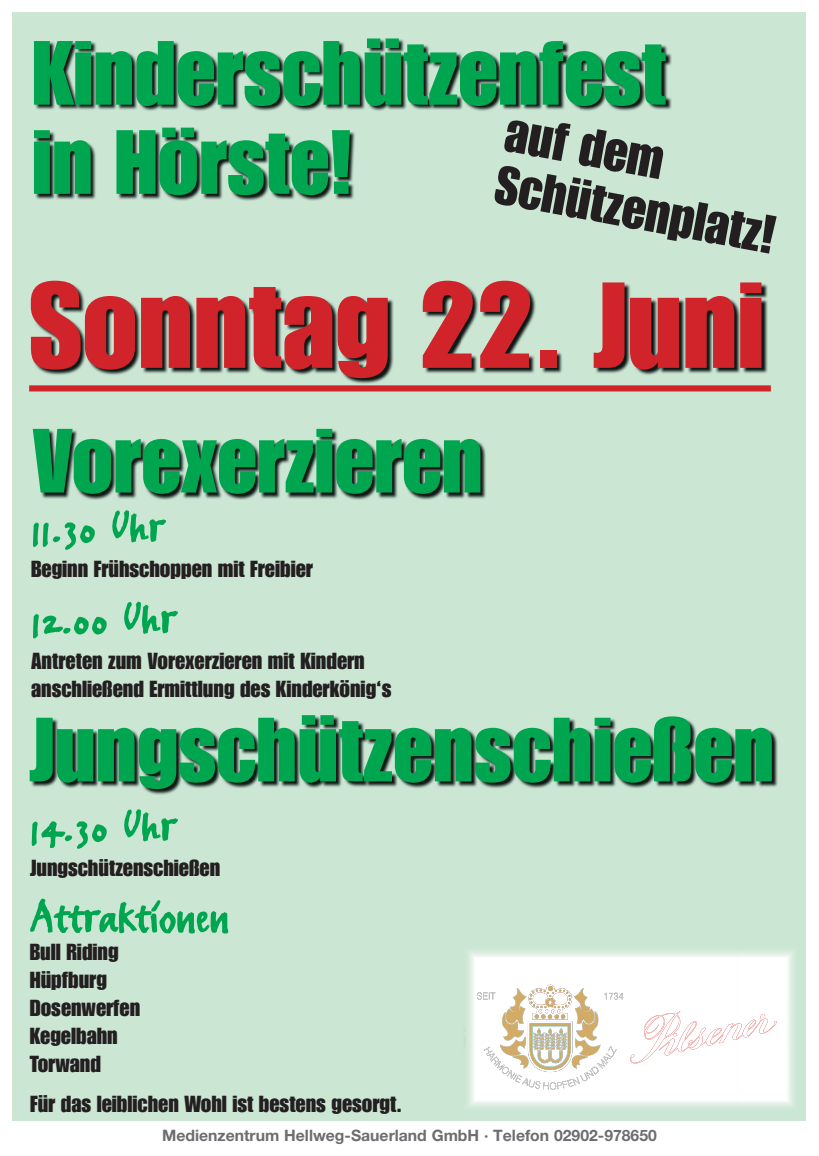
<style>
.page{position:relative;width:819px;height:1156px;background:#fff}
.page>*{position:absolute;margin:0;border:0;box-sizing:border-box;transform-origin:0 0}
.t1{font:119.61px "Impact LT";color:#d1232a}
.t2{font:89.16px/89.2px "Impact LT";color:#00a54f}
.t3{font:53.11px/52.4px "Impact LT";color:#231f20}
.t4{font:52.5px "FF Erikrighthand";color:#00a54f}
.t5{font:22.75px/28px "Impact LT";color:#231f20}
.t6{font:700 15.75px "Helvetica Neue LT";color:#6c6d70}
</style>
<div class="page">
<div style="left:12px;top:12px;width:793px;height:1109px;background:#cbe6d3"></div>
<img style="left:32px;top:282px;width:735px;height:102px">
<img style="left:468px;top:951px;width:326px;height:156px">
<img style="left:528px;top:1021px;width:44px;height:25px">
<img style="left:529px;top:1023px;width:41px;height:23px">
<img style="left:500px;top:1037px;width:26px;height:9px">
<img style="left:575px;top:1039px;width:25px;height:7px">
<img style="left:502px;top:1012px;width:22px;height:28px">
<img style="left:576px;top:1011px;width:22px;height:29px">
<img style="left:505px;top:988px;width:21px;height:35px">
<img style="left:574px;top:988px;width:21px;height:35px">
<img style="left:528px;top:985px;width:44px;height:34px">
<img style="left:477px;top:992px;width:18px;height:7px">
<img style="left:604px;top:993px;width:19px;height:6px">
<img style="left:484px;top:1046px;width:132px;height:42px">
<img style="left:532px;top:1026px;width:36px;height:41px">
<img style="left:532px;top:1026px;width:35px;height:40px">
<img style="left:538px;top:1051px;width:24px;height:12px">
<img style="left:538px;top:1052px;width:24px;height:10px">
<svg style="left:533px;top:1028px;width:33px;height:23px"></svg>
<svg style="left:529px;top:986px;width:42px;height:33px"></svg>
<img style="left:680px;top:1011px;width:83px;height:52px">
<img style="left:630px;top:1011px;width:50px;height:52px">
<img style="left:34px;top:430px;width:452px;height:70px">
<img style="left:35px;top:39px;width:636px;height:162px">
<img style="left:31px;top:716px;width:747px;height:79px">
<div style="left:29px;top:385px;width:741px;height:6px;background:#d1232a"></div>
<h2 class="t2" style="left:32px;top:28px;width:635px">Kinderschützenfest in Hörste!</h2>
<h3 class="t3" style="left:511px;top:105px;width:285px;rotate:11deg">auf dem<br>Schützenplatz!</h3>
<h1 class="t1" style="left:29px;top:256px;width:736px">Sonntag 22. Juni</h1>
<h2 class="t2" style="left:32px;top:416px;width:452px">Vorexerzieren</h2>
<h3 class="t4" style="left:31px;top:495px;width:134px">11.30 Uhr</h3>
<p class="t5" style="left:31px;top:555px;width:283px">Beginn Frühschoppen mit Freibier</p>
<h3 class="t4" style="left:31px;top:586px;width:146px">12.00 Uhr</h3>
<p class="t5" style="left:31px;top:646px;width:362px">Antreten zum Vorexerzieren mit Kindern anschließend Ermittlung des Kinderkönig‘s</p>
<h2 class="t2" style="left:28px;top:705px;width:747px">Jungschützenschießen</h2>
<h3 class="t4" style="left:30px;top:794px;width:147px">14.30 Uhr</h3>
<p class="t5" style="left:30px;top:854px;width:192px">Jungschützenschießen</p>
<h3 class="t4" style="left:30px;top:885px;width:201px">Attraktionen</h3>
<p class="t5" style="left:30px;top:938px;width:112px">Bull Riding<br>Hüpfburg<br>Dosenwerfen<br>Kegelbahn<br>Torwand</p>
<p class="t5" style="left:30px;top:1090px;width:373px">Für das leiblichen Wohl ist bestens gesorgt.</p>
<p class="t6" style="left:162px;top:1125px;width:496px">Medienzentrum Hellweg-Sauerland GmbH · Telefon 02902-978650</p>
</div>
